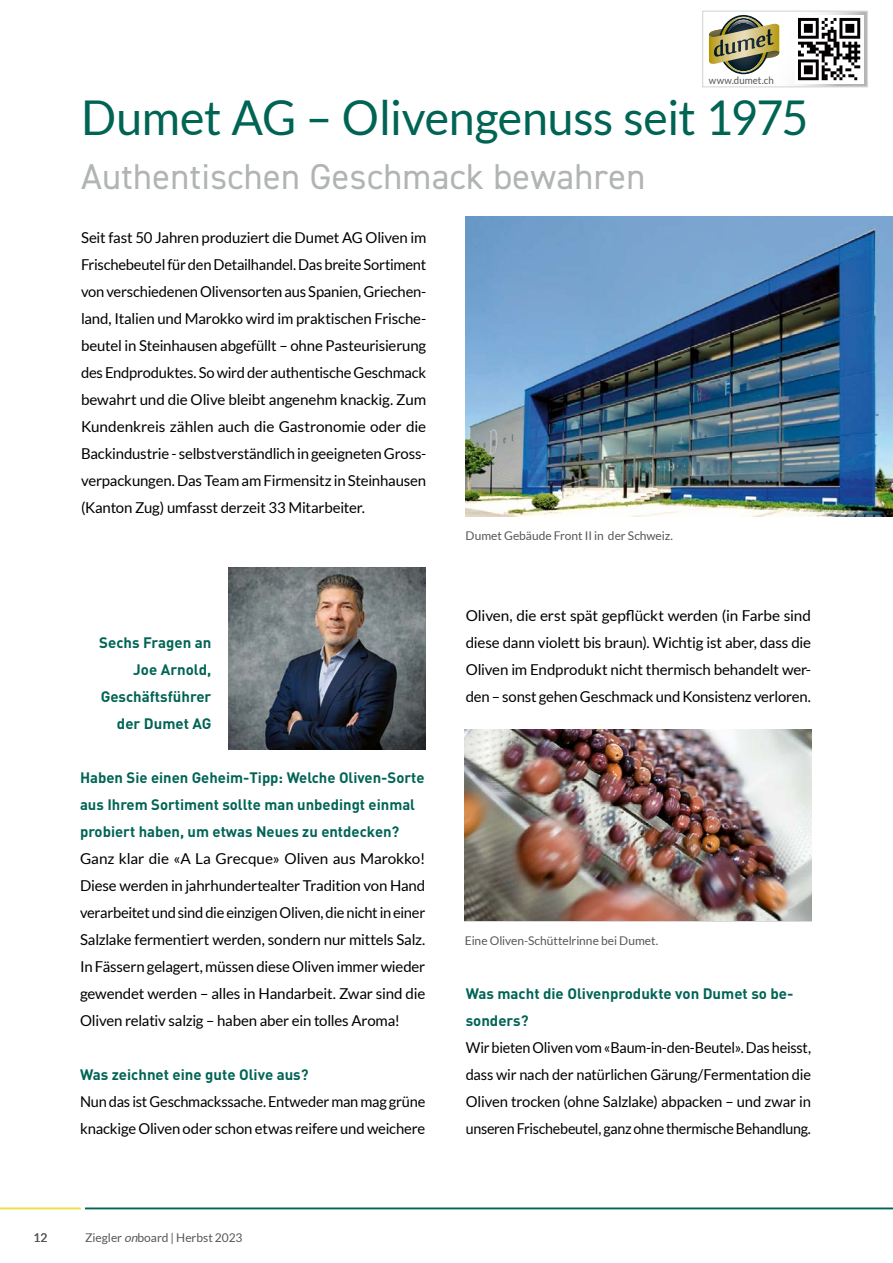
<style>
.page{position:relative;width:893px;height:1263px;background:#fff}
.page>*{position:absolute;margin:0;border:0;box-sizing:border-box;transform-origin:0 0}
.Superhead_32_pt{font:48px "Lato";letter-spacing:-.01em;color:#006455}
.Supervorlauf_-_2__Head{font:36px "DIN2014";letter-spacing:.01em;color:#b1b4b4}
.Lauf{font:15px/27px "Lato";letter-spacing:-.015em;color:#000;text-align:justify}
.Zwischenhead{font:700 15px/27px "DIN Pro";color:#006455}
.Lauf-2{font:15px/27px "Lato";letter-spacing:-.015em;color:#000;text-align:justify;scale:.96 1}
.BU{font:12px "Lato";letter-spacing:-.005em;color:#555756}
.BU-2{font:10.2px "Lato";letter-spacing:.005em;color:#555756;scale:.95 1}
.s1{font-style:italic}
</style>
<div class="page">
<img style="left:466px;top:216px;width:427px;height:300px">
<img style="left:228px;top:567px;width:197px;height:183px">
<svg style="left:708px;top:13px;width:158px;height:72px"></svg>
<div style="left:702px;top:11px;width:166px;height:76px;border:1px solid #d8dada"></div>
<svg style="left:709px;top:15px;width:70px;height:59px"></svg>
<div style="left:795px;top:15px;width:68px;height:68px;background:linear-gradient(to right,#fbfbfb,#fbfbfb)"></div>
<svg style="left:798px;top:18px;width:62px;height:62px"></svg>
<img style="left:465px;top:729px;width:347px;height:192px">
<hr style="left:85px;top:1208px;width:808px;height:1px;background:#006455">
<hr style="left:0;top:1208px;width:81px;height:1px;background:#f5de3c">
<p class="BU-2" style="left:709px;top:74px;width:70px">www.dumet.ch</p>
<p class="Superhead_32_pt" style="left:81px;top:91px;width:729px">Dumet AG – Olivengenuss seit 1975</p>
<p class="Supervorlauf_-_2__Head" style="left:81px;top:154px;width:566px">Authentischen Geschmack bewahren</p>
<p class="Lauf" style="left:81px;top:224px;width:347px">Seit fast 50 Jahren produziert die Dumet AG Oliven im Frischebeutel für den Detailhandel. Das breite Sortiment von verschiedenen Olivensorten aus Spanien, Griechen&shy;land, Italien und Marokko wird im praktischen Frische&shy;beutel in Steinhausen abgefüllt – ohne Pasteurisierung des Endproduktes. So wird der authentische Geschmack bewahrt und die Olive bleibt angenehm knackig. Zum Kundenkreis zählen auch die Gastronomie oder die Backindustrie - selbstverständlich in geeigneten Gross&shy;verpackungen. Das Team am Firmensitz in Steinhausen (Kanton Zug) umfasst derzeit 33 Mitarbeiter.</p>
<p class="Zwischenhead" style="left:99px;top:628px;width:114px;text-align:right">Sechs Fragen an<br>Joe Arnold,<br>Geschäftsführer der Dumet AG</p>
<p class="Zwischenhead" style="left:80px;top:763px;width:346px">Haben Sie einen Geheim-Tipp: Welche Oliven-Sorte aus Ihrem Sortiment sollte man unbedingt einmal probiert haben, um etwas Neues zu entdecken?</p>
<p class="Lauf" style="left:80px;top:845px;width:347px">Ganz klar die «A La Grecque» Oliven aus Marokko!<br>Diese werden in jahrhundertealter Tradition von Hand verarbeitet und sind die einzigen Oliven, die nicht in einer Salzlake fermentiert werden, sondern nur mittels Salz.<br>In Fässern gelagert, müssen diese Oliven immer wieder gewendet werden – alles in Handarbeit. Zwar sind die Oliven relativ salzig – haben aber ein tolles Aroma!</p>
<p class="Zwischenhead" style="left:80px;top:1060px;width:230px">Was zeichnet eine gute Olive aus?</p>
<p class="Lauf" style="left:80px;top:1088px;width:347px">Nun das ist Geschmackssache. Entweder man mag grüne knackige Oliven oder schon etwas reifere und weichere</p>
<p class="BU" style="left:33px;top:1231px;width:15px">12</p>
<p class="BU" style="left:85px;top:1231px;width:159px">Ziegler <span class="s1">on</span>board | Herbst 2023</p>
<p class="BU" style="left:466px;top:529px;width:209px">Dumet Gebäude Front II in der Schweiz.</p>
<p class="Lauf" style="left:466px;top:602px;width:347px">Oliven, die erst spät gepflückt werden (in Farbe sind diese dann violett bis braun). Wichtig ist aber, dass die Oliven im Endprodukt nicht thermisch behandelt wer&shy;den – sonst gehen Geschmack und Konsistenz verloren.</p>
<p class="BU" style="left:465px;top:934px;width:195px">Eine Oliven-Schüttelrinne bei Dumet.</p>
<p class="Zwischenhead" style="left:466px;top:979px;width:329px">Was macht die Olivenprodukte von Dumet so be&shy;sonders?</p>
<p class="Lauf-2" style="left:466px;top:1034px;width:361px">Wir bieten Oliven vom «Baum-in-den-Beutel». Das heisst, dass wir nach der natürlichen Gärung/Fermentation die Oliven trocken (ohne Salzlake) abpacken – und zwar in unseren Frischebeutel, ganz ohne thermische Behandlung.</p>
</div>
